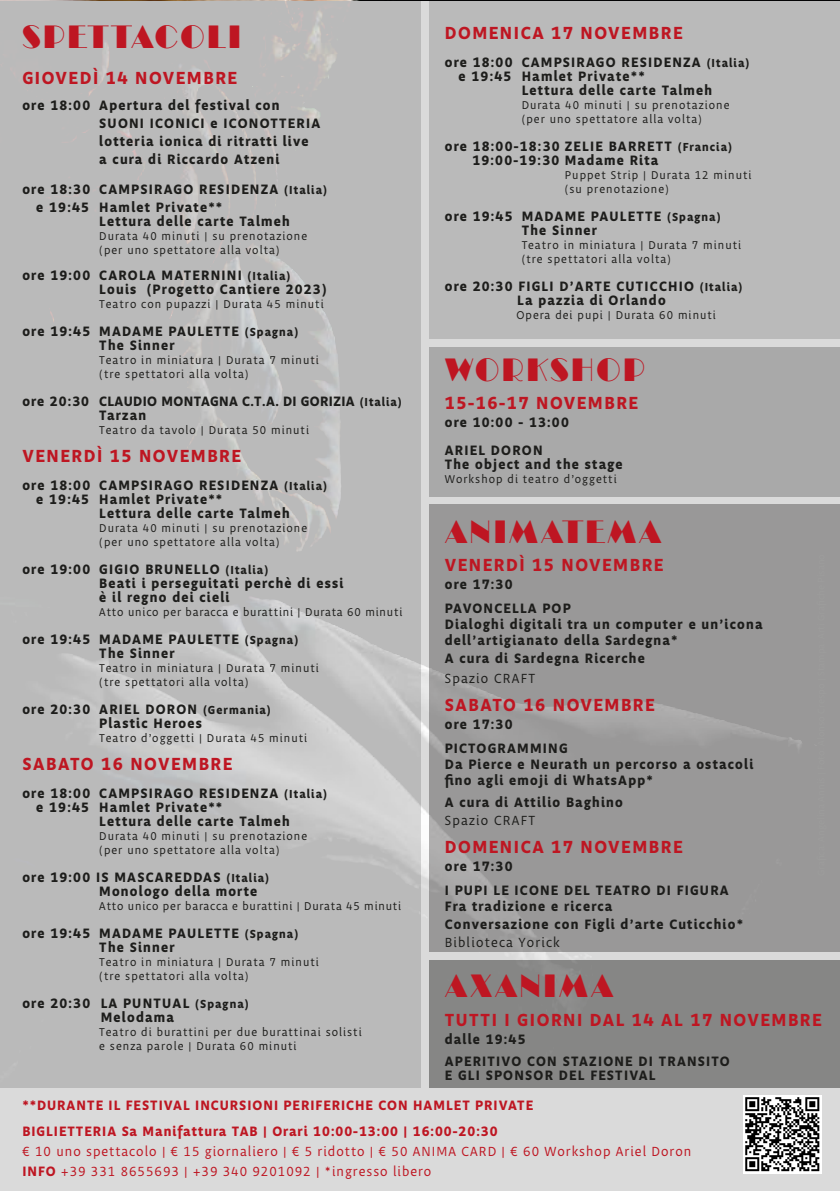
<style>
.page{position:relative;width:840px;height:1191px;background:#fff}
.page>*{position:absolute;margin:0;border:0;box-sizing:border-box;transform-origin:0 0}
.t1{font:30px "Broadacre Thin 4";letter-spacing:.09em;color:#be1622;scale:.95 1}
.t2{font:30px "Broadacre Thin 4";letter-spacing:.06em;color:#be1622;scale:.95 1}
.t3{font:700 18px "Obliqua Sans";letter-spacing:.09em;color:#be1622;scale:.95 1}
.t4{font:700 14px/14px "Obliqua Sans";letter-spacing:.09em;color:#1d1d1b;scale:.95 1}
.t5{font:14px/20px "Obliqua Sans";letter-spacing:.075em;color:#be1622;scale:.95 1}
.t6{font:700 14px "Obliqua Sans";letter-spacing:.075em;color:#be1622;scale:.95 1}
.t7{font:700 14px/14px "Obliqua Sans";letter-spacing:.03em;color:#1d1d1b;scale:.95 1}
.t8{font:14px "Obliqua Sans";letter-spacing:.09em;color:#1d1d1b;scale:.95 1}
.t9{font:12px/14px "Obliqua Sans";letter-spacing:.09em;color:#1d1d1b;scale:.95 1}
.t10{font:12px "Obliqua Sans";letter-spacing:.07em;color:#1d1d1b;scale:.95 1}
.s1{font-size:12px}
.s2{font-weight:700}
</style>
<div class="page">
<div style="left:0;top:1px;width:839px;height:1190px;background:#dadada"></div>
<svg style="left:0;top:1px;width:420px;height:1086px;background:#bcbcbc"></svg>
<div style="left:429px;top:1px;width:410px;height:338px;background:#bababa"></div>
<div style="left:429px;top:347px;width:410px;height:149px;background:#a9a9a9"></div>
<div style="left:429px;top:504px;width:410px;height:448px;background:#999898"></div>
<div style="left:429px;top:960px;width:410px;height:127px;background:#868685"></div>
<svg style="left:743px;top:1095px;width:77px;height:78px"></svg>
<svg style="left:744px;top:1097px;width:74px;height:74px;background:#808080"></svg>
<h1 class="t2" style="left:22px;top:18px;width:231px">SPETTACOLI</h1>
<p class="t3" style="left:22px;top:67px;width:227px">GIOVEDÌ 14 NOVEMBRE</p>
<p class="t4" style="left:99px;top:97px;width:234px;line-height:18px;text-indent:-77px">ore 18:00 Apertura del festival con<br>SUONI ICONICI e ICONOTTERIA lotteria ionica di ritratti live<br>a cura di Riccardo Atzeni</p>
<p class="t4" style="left:36px;top:181px;width:307px;line-height:18px;text-indent:-14px">ore 18:30 CAMPSIRAGO RESIDENZA <span class="s1">(Italia) </span>e 19:45 Hamlet Private**</p>
<p class="t4" style="left:99px;top:215px;width:202px">Lettura delle carte Talmeh</p>
<p class="t9" style="left:99px;top:229px;width:220px">Durata 40 minuti | su prenotazione (per uno spettatore alla volta)</p>
<p class="t4" style="left:99px;top:269px;width:241px;text-indent:-77px">ore 19:00 CAROLA MATERNINI <span class="s1">(Italia)<br></span>Louis (Progetto Cantiere 2023)</p>
<p class="t9" style="left:99px;top:297px;width:237px">Teatro con pupazzi | Durata 45 minuti</p>
<p class="t4" style="left:99px;top:325px;width:211px;text-indent:-77px">ore 19:45 MADAME PAULETTE <span class="s1">(Spagna)<br></span>The Sinner</p>
<p class="t9" style="left:99px;top:353px;width:232px">Teatro in miniatura | Durata 7 minuti (tre spettatori alla volta)</p>
<p class="t7" style="left:99px;top:395px;width:319px;text-indent:-77px">ore 20:30 CLAUDIO MONTAGNA C.T.A. DI GORIZIA <span class="s1">(Italia)<br></span>Tarzan</p>
<p class="t9" style="left:99px;top:423px;width:222px">Teatro da tavolo | Durata 50 minuti</p>
<p class="t3" style="left:22px;top:445px;width:231px">VENERDÌ 15 NOVEMBRE</p>
<p class="t4" style="left:22px;top:479px;width:322px">ore 18:00 CAMPSIRAGO RESIDENZA <span class="s1">(Italia)</span></p>
<p class="t4" style="left:36px;top:493px;width:197px">e 19:45 Hamlet Private**</p>
<p class="t4" style="left:99px;top:507px;width:202px">Lettura delle carte Talmeh</p>
<p class="t9" style="left:99px;top:521px;width:220px">Durata 40 minuti | su prenotazione (per uno spettatore alla volta)</p>
<p class="t4" style="left:99px;top:563px;width:258px;text-indent:-77px">ore 19:00 GIGIO BRUNELLO <span class="s1">(Italia)<br></span>Beati i perseguitati perchè di essi è il regno dei cieli</p>
<p class="t9" style="left:99px;top:605px;width:320px">Atto unico per baracca e burattini | Durata 60 minuti</p>
<p class="t4" style="left:99px;top:633px;width:211px;text-indent:-77px">ore 19:45 MADAME PAULETTE <span class="s1">(Spagna)<br></span>The Sinner</p>
<p class="t9" style="left:99px;top:661px;width:232px">Teatro in miniatura | Durata 7 minuti (tre spettatori alla volta)</p>
<p class="t4" style="left:22px;top:703px;width:263px;text-align:center">ore 20:30 ARIEL DORON <span class="s1">(Germania)<br></span>Plastic Heroes</p>
<p class="t9" style="left:99px;top:731px;width:220px">Teatro d’oggetti | Durata 45 minuti</p>
<p class="t3" style="left:22px;top:753px;width:222px">SABATO 16 NOVEMBRE</p>
<p class="t4" style="left:22px;top:787px;width:322px">ore 18:00 CAMPSIRAGO RESIDENZA <span class="s1">(Italia)</span></p>
<p class="t4" style="left:36px;top:801px;width:197px">e 19:45 Hamlet Private**</p>
<p class="t4" style="left:99px;top:815px;width:202px">Lettura delle carte Talmeh</p>
<p class="t9" style="left:99px;top:829px;width:220px">Durata 40 minuti | su prenotazione (per uno spettatore alla volta)</p>
<p class="t4" style="left:99px;top:871px;width:180px;text-indent:-77px">ore 19:00 IS MASCAREDDAS <span class="s1">(Italia)<br></span>Monologo della morte</p>
<p class="t10" style="left:99px;top:899px;width:319px">Atto unico per baracca e burattini | Durata 45 minuti</p>
<p class="t4" style="left:99px;top:927px;width:211px;text-indent:-77px">ore 19:45 MADAME PAULETTE <span class="s1">(Spagna)<br></span>The Sinner</p>
<p class="t9" style="left:99px;top:955px;width:232px">Teatro in miniatura | Durata 7 minuti (tre spettatori alla volta)</p>
<p class="t4" style="left:22px;top:997px;width:240px;text-align:center">ore 20:30 LA PUNTUAL <span class="s1">(Spagna)<br></span>Melodama</p>
<p class="t9" style="left:99px;top:1025px;width:277px">Teatro di burattini per due burattinai solisti e senza parole | Durata 60 minuti</p>
<p class="t3" style="left:444px;top:23px;width:252px">DOMENICA 17 NOVEMBRE</p>
<p class="t4" style="left:444px;top:56px;width:322px">ore 18:00 CAMPSIRAGO RESIDENZA <span class="s1">(Italia)</span></p>
<p class="t4" style="left:458px;top:70px;width:197px">e 19:45 Hamlet Private**</p>
<p class="t4" style="left:521px;top:84px;width:202px">Lettura delle carte Talmeh</p>
<p class="t9" style="left:521px;top:99px;width:220px">Durata 40 minuti | su prenotazione (per uno spettatore alla volta)</p>
<p class="t4" style="left:472px;top:140px;width:275px;text-indent:-28px">ore 18:00-18:30 ZELIE BARRETT <span class="s1">(Francia)<br></span>19:00-19:30 Madame Rita</p>
<p class="t9" style="left:564px;top:169px;width:198px">Puppet Strip | Durata 12 minuti (su prenotazione)</p>
<p class="t4" style="left:521px;top:210px;width:211px;text-indent:-77px">ore 19:45 MADAME PAULETTE <span class="s1">(Spagna)<br></span>The Sinner</p>
<p class="t9" style="left:521px;top:239px;width:232px">Teatro in miniatura | Durata 7 minuti (tre spettatori alla volta)</p>
<p class="t4" style="left:444px;top:280px;width:315px;text-align:center">ore 20:30 FIGLI D’ARTE CUTICCHIO <span class="s1">(Italia)<br></span>La pazzia di Orlando</p>
<p class="t9" style="left:516px;top:309px;width:211px">Opera dei pupi | Durata 60 minuti</p>
<h1 class="t1" style="left:444px;top:352px;width:212px">WORKSHOP</h1>
<p class="t3" style="left:444px;top:393px;width:205px">15-16-17 NOVEMBRE</p>
<p class="t4" style="left:444px;top:409px;width:132px;line-height:28px">ore 10:00 - 13:00<br>ARIEL DORON</p>
<p class="t4" style="left:444px;top:458px;width:189px">The object and the stage</p>
<p class="t9" style="left:444px;top:473px;width:182px">Workshop di teatro d’oggetti</p>
<h1 class="t1" style="left:444px;top:514px;width:230px">ANIMATEMA</h1>
<p class="t3" style="left:444px;top:555px;width:231px">VENERDÌ 15 NOVEMBRE</p>
<p class="t4" style="left:444px;top:573px;width:134px;line-height:24px">ore 17:30<br>PAVONCELLA POP</p>
<p class="t4" style="left:444px;top:617px;width:336px;line-height:16px">Dialoghi digitali tra un computer e un’icona dell’artigianato della Sardegna*</p>
<p class="t4" style="left:444px;top:652px;width:212px">A cura di Sardegna Ricerche</p>
<p class="t8" style="left:444px;top:671px;width:97px">Spazio CRAFT</p>
<p class="t3" style="left:444px;top:695px;width:222px">SABATO 16 NOVEMBRE</p>
<p class="t4" style="left:444px;top:713px;width:131px;line-height:24px">ore 17:30<br>PICTOGRAMMING</p>
<p class="t4" style="left:444px;top:757px;width:326px;line-height:16px">Da Pierce e Neurath un percorso a ostacoli fino agli emoji di WhatsApp*</p>
<p class="t4" style="left:444px;top:796px;width:189px">A cura di Attilio Baghino</p>
<p class="t8" style="left:444px;top:813px;width:97px">Spazio CRAFT</p>
<p class="t3" style="left:444px;top:837px;width:252px">DOMENICA 17 NOVEMBRE</p>
<p class="t4" style="left:444px;top:855px;width:300px;line-height:24px">ore 17:30<br>I PUPI LE ICONE DEL TEATRO DI FIGURA</p>
<p class="t4" style="left:444px;top:898px;width:315px;line-height:18px">Fra tradizione e ricerca<br>Conversazione con Figli d’arte Cuticchio*</p>
<p class="t8" style="left:444px;top:935px;width:123px">Biblioteca Yorick</p>
<h1 class="t1" style="left:444px;top:968px;width:179px">AXANIMA</h1>
<p class="t3" style="left:444px;top:1009px;width:398px">TUTTI I GIORNI DAL 14 AL 17 NOVEMBRE</p>
<p class="t4" style="left:444px;top:1028px;width:301px;line-height:22px">dalle 19:45<br>APERITIVO CON STAZIONE DI TRANSITO</p>
<p class="t4" style="left:444px;top:1068px;width:223px">E GLI SPONSOR DEL FESTIVAL</p>
<p class="t6" style="left:22px;top:1097px;width:539px">**DURANTE IL FESTIVAL INCURSIONI PERIFERICHE CON HAMLET PRIVATE</p>
<p class="t6" style="left:22px;top:1123px;width:501px">BIGLIETTERIA Sa Manifattura TAB | Orari 10:00-13:00 | 16:00-20:30</p>
<p class="t5" style="left:22px;top:1142px;width:705px">€ 10 uno spettacolo | € 15 giornaliero | € 5 ridotto | € 50 ANIMA CARD | € 60 Workshop Ariel Doron<br><span class="s2">INFO</span> +39 331 8655693 | +39 340 9201092 | *ingresso libero</p>
</div>
